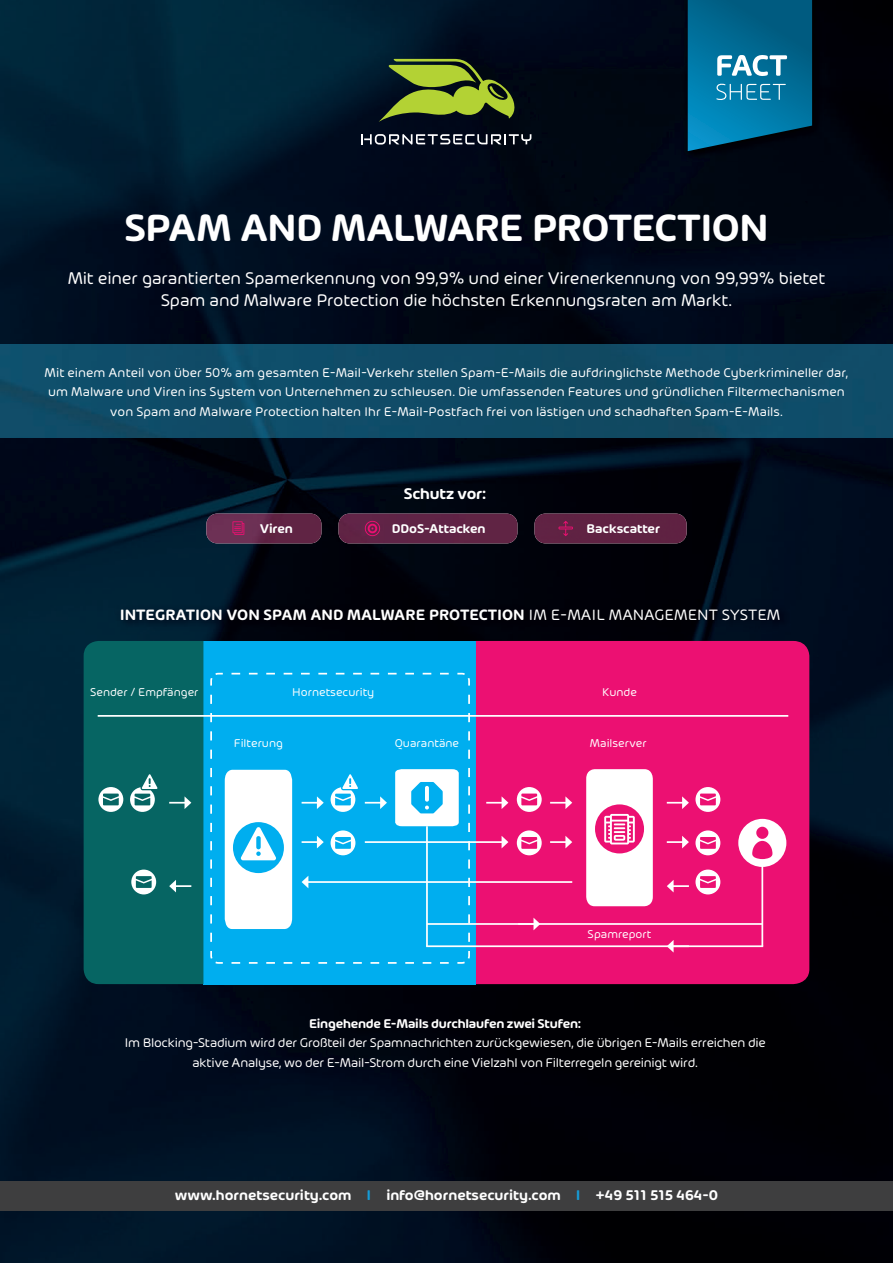
<style>
.page{position:relative;width:893px;height:1263px;background:#fff}
.page>*{position:absolute;margin:0;border:0;box-sizing:border-box;transform-origin:0 0}
.t1{font:600 40.5px "Hornet";letter-spacing:-.025em;color:#fff}
.t2{font:18px/21.6px "Hornet";letter-spacing:-.01em;color:#fff;text-align:center}
.t3{font:600 16.5px "Hornet";letter-spacing:-.015em;color:#fff}
.t4{font:600 16.05px "Hornet";color:#fff}
.t5{font:600 15px "Hornet";color:#fff}
.t6{font:13.5px/19.5px "Hornet";color:#fff;text-align:center}
.t7{font:13.5px/19.5px "Hornet";letter-spacing:-.02em;color:#fff;text-align:center}
.t8{font:600 13.5px "Hornet";letter-spacing:-.015em;color:#fff}
.t9{font:12.15px "Hornet";color:#fff}
.s1{font-family:"etmodules";font-weight:400;color:#ec1072}
.s2{font-weight:400}
.s3{color:#159dd9}
</style>
<div class="page">
<img style="left:0;top:0;width:893px;height:1263px">
<div style="left:0;top:1181px;width:893px;height:30px;background:#3e3e3f"></div>
<img style="left:682px;top:0;width:141px;height:162px">
<svg style="left:688px;top:0;width:124px;height:151px;background:#0b6e95"></svg>
<div style="left:0;top:345px;width:893px;height:93px;background:#104c68"></div>
<div style="left:534px;top:514px;width:153px;height:29px;background:#5f2243"></div>
<svg style="left:559px;top:521px;width:14px;height:15px"></svg>
<div style="left:339px;top:514px;width:178px;height:29px;background:#602446"></div>
<svg style="left:365px;top:521px;width:15px;height:15px"></svg>
<img style="left:116px;top:604px;width:675px;height:27px">
<img style="left:206px;top:514px;width:115px;height:29px">
<div style="left:203px;top:641px;width:273px;height:343px;background:#00aeef"></div>
<div style="left:476px;top:641px;width:333px;height:343px;background:#ec1072"></div>
<svg style="left:517px;top:787px;width:25px;height:25px"></svg>
<svg style="left:517px;top:830px;width:25px;height:25px"></svg>
<svg style="left:695px;top:787px;width:25px;height:25px"></svg>
<svg style="left:695px;top:830px;width:25px;height:25px"></svg>
<svg style="left:695px;top:869px;width:25px;height:25px"></svg>
<svg style="left:586px;top:769px;width:67px;height:137px"></svg>
<svg style="left:738px;top:819px;width:48px;height:48px"></svg>
<svg style="left:667px;top:796px;width:22px;height:13px"></svg>
<svg style="left:550px;top:796px;width:22px;height:13px"></svg>
<svg style="left:486px;top:796px;width:22px;height:13px"></svg>
<svg style="left:667px;top:836px;width:22px;height:12px"></svg>
<svg style="left:550px;top:836px;width:22px;height:12px"></svg>
<svg style="left:518px;top:918px;width:22px;height:12px"></svg>
<hr style="left:365px;top:841px;width:138px;height:2px;background:#fff">
<svg style="left:502px;top:836px;width:6px;height:12px"></svg>
<hr style="left:307px;top:881px;width:265px;height:2px;background:#fff">
<svg style="left:667px;top:880px;width:22px;height:12px"></svg>
<svg style="left:667px;top:940px;width:22px;height:12px"></svg>
<div style="left:84px;top:641px;width:119px;height:343px;background:#066563"></div>
<svg style="left:210px;top:672px;width:261px;height:292px"></svg>
<hr style="left:98px;top:715px;width:690px;height:2px;background:#fff">
<hr style="left:426px;top:945px;width:337px;height:2px;background:#fff">
<hr style="left:427px;top:923px;width:335px;height:2px;background:#fff">
<hr style="left:426px;top:826px;width:2px;height:120px;background:#fff">
<hr style="left:761px;top:864px;width:2px;height:82px;background:#fff">
<svg style="left:361px;top:134px;width:170px;height:11px"></svg>
<svg style="left:379px;top:59px;width:138px;height:63px;background:#566a26"></svg>
<h1 class="t1" style="left:124px;top:199px;width:645px">SPAM AND MALWARE PROTECTION</h1>
<h2 class="t2" style="left:68px;top:266px;width:759px">Mit einer garantierten Spamerkennung von 99,9% und einer Virenerkennung von 99,99% bietet<br>Spam and Malware Protection die höchsten Erkennungsraten am Markt.</h2>
<p class="t6" style="left:45px;top:361px;width:805px">Mit einem Anteil von über 50% am gesamten E-Mail-Verkehr stellen Spam-E-Mails die aufdringlichste Methode Cyberkrimineller dar, um Malware und Viren ins System von Unternehmen zu schleusen. Die umfassenden Features und gründlichen Filtermechanismen von Spam and Malware Protection halten Ihr E-Mail-Postfach frei von lästigen und schadhaften Spam-E-Mails.</p>
<p class="t8" style="left:232px;top:519px;width:63px"><span class="s1">i</span> Viren</p>
<p class="t3" style="left:404px;top:482px;width:84px">Schutz vor:</p>
<p class="t8" style="left:392px;top:519px;width:95px">DDoS-Attacken</p>
<p class="t8" style="left:587px;top:519px;width:75px">Backscatter</p>
<p class="t4" style="left:120px;top:603px;width:662px">INTEGRATION VON SPAM AND MALWARE PROTECTION <span class="s2">IM E-MAIL MANAGEMENT SYSTEM</span></p>
<p class="t9" style="left:90px;top:684px;width:110px">Sender / Empfänger</p>
<p class="t9" style="left:292px;top:684px;width:84px">Hornetsecurity</p>
<p class="t9" style="left:602px;top:684px;width:36px">Kunde</p>
<p class="t9" style="left:234px;top:735px;width:51px">Filterung</p>
<p class="t9" style="left:395px;top:735px;width:66px">Quarantäne</p>
<p class="t9" style="left:590px;top:735px;width:58px">Mailserver</p>
<p class="t9" style="left:588px;top:925px;width:65px">Spamreport</p>
<p class="t8" style="left:309px;top:1013px;width:274px">Eingehende E-Mails durchlaufen zwei Stufen:</p>
<p class="t7" style="left:124px;top:1032px;width:643px">Im Blocking-Stadium wird der Großteil der Spamnachrichten zurückgewiesen, die übrigen E-Mails erreichen die aktive Analyse, wo der E-Mail-Strom durch eine Vielzahl von Filterregeln gereinigt wird.</p>
<p class="t5" style="left:175px;top:1185px;width:545px">www.hornetsecurity.com <span class="s3">I</span> info@hornetsecurity.com <span class="s3">I</span> +49 511 515 464-0</p>
</div>
